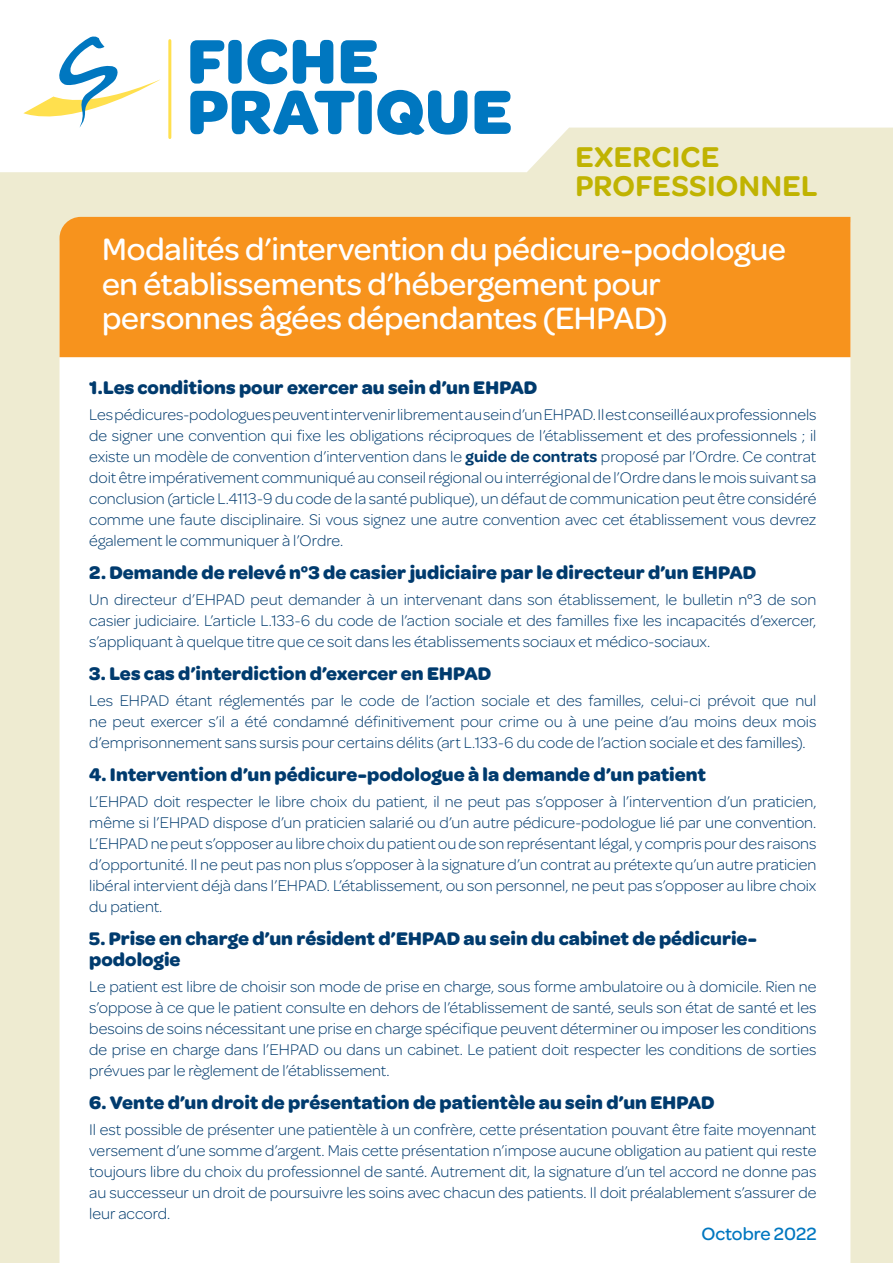
<style>
.page{position:relative;width:893px;height:1263px;background:#fff}
.page>*{position:absolute;margin:0;border:0;box-sizing:border-box;transform-origin:0 0}
.t1{font:700 66.6px/50.6px "Omnes";letter-spacing:.01em;color:#0077c0}
.t2{font:500 33px/34.5px "Omnes";letter-spacing:-.01em;color:#fff}
.t3{font:600 30.6px/29.1px "Omnes";letter-spacing:.015em;color:#c0b301}
.t4{font:700 19.5px/21px "Omnes";color:#003b6e}
.t5{font:500 18.9px "Omnes";color:#0077c0}
.t6{font:300 16.5px/21px "Omnes";color:#003b6e;text-align:justify}
.s1{font-weight:600}
</style>
<div class="page">
<div style="left:0;top:102px;width:893px;height:1161px;background:#eeebd1"></div>
<div style="left:60px;top:357px;width:790px;height:906px;background:#fff"></div>
<svg style="left:0;top:39px;width:893px;height:133px;fill:#fff"></svg>
<div style="left:60px;top:217px;width:790px;height:140px;background:#f7931d"></div>
<svg style="left:23px;top:36px;width:138px;height:93px"></svg>
<hr style="left:168px;top:41px;width:3px;height:97px;background:#ffe04e">
<h1 class="t1" style="left:187px;top:36px;width:327px">FICHE<br>PRATIQUE</h1>
<h3 class="t3" style="left:575px;top:142px;width:244px">EXERCICE<br>PROFESSIONNEL</h3>
<h2 class="t2" style="left:102px;top:232px;width:685px">Modalités d’intervention du pédicure-podologue en établissements d’hébergement pour personnes âgées dépendantes (EHPAD)</h2>
<p class="t4" style="left:89px;top:377px;width:450px">1.Les conditions pour exercer au sein d’un EHPAD</p>
<p class="t6" style="left:89px;top:404px;width:729px">Les pédicures-podologues peuvent intervenir librement au sein d’un EHPAD. Il est conseillé aux professionnels de signer une convention qui fixe les obligations réciproques de l’établissement et des professionnels ; il existe un modèle de convention d’intervention dans le <span class="s1">guide de contrats</span> proposé par l’Ordre. Ce contrat doit être impérativement communiqué au conseil régional ou interrégional de l’Ordre dans le mois suivant sa conclusion (article L.4113-9 du code de la santé publique), un défaut de communication peut être considéré comme une faute disciplinaire. Si vous signez une autre convention avec cet établissement vous devrez également le communiquer à l’Ordre.</p>
<p class="t4" style="left:89px;top:562px;width:668px">2. Demande de relevé n°3 de casier judiciaire par le directeur d’un EHPAD</p>
<p class="t6" style="left:89px;top:589px;width:729px">Un directeur d’EHPAD peut demander à un intervenant dans son établissement, le bulletin n°3 de son casier judiciaire. L’article L.133-6 du code de l’action sociale et des familles fixe les incapacités d’exercer, s’appliquant à quelque titre que ce soit dans les établissements sociaux et médico-sociaux.</p>
<p class="t4" style="left:89px;top:663px;width:403px">3. Les cas d’interdiction d’exercer en EHPAD</p>
<p class="t6" style="left:89px;top:690px;width:729px">Les EHPAD étant réglementés par le code de l’action sociale et des familles, celui-ci prévoit que nul ne peut exercer s’il a été condamné définitivement pour crime ou à une peine d’au moins deux mois d’emprisonnement sans sursis pour certains délits (art L.133-6 du code de l’action sociale et des familles).</p>
<p class="t4" style="left:89px;top:764px;width:618px">4. Intervention d’un pédicure-podologue à la demande d’un patient</p>
<p class="t6" style="left:89px;top:791px;width:729px">L’EHPAD doit respecter le libre choix du patient, il ne peut pas s’opposer à l’intervention d’un praticien, même si l’EHPAD dispose d’un praticien salarié ou d’un autre pédicure-podologue lié par une convention.<br>L’EHPAD ne peut s’opposer au libre choix du patient ou de son représentant légal, y compris pour des raisons d’opportunité. Il ne peut pas non plus s’opposer à la signature d’un contrat au prétexte qu’un autre praticien libéral intervient déjà dans l’EHPAD. L’établissement, ou son personnel, ne peut pas s’opposer au libre choix du patient.</p>
<p class="t4" style="left:89px;top:928px;width:669px">5. Prise en charge d’un résident d’EHPAD au sein du cabinet de pédicurie&shy;podologie</p>
<p class="t6" style="left:89px;top:976px;width:729px">Le patient est libre de choisir son mode de prise en charge, sous forme ambulatoire ou à domicile. Rien ne s’oppose à ce que le patient consulte en dehors de l’établissement de santé, seuls son état de santé et les besoins de soins nécessitant une prise en charge spécifique peuvent déterminer ou imposer les conditions de prise en charge dans l’EHPAD ou dans un cabinet. Le patient doit respecter les conditions de sorties prévues par le règlement de l’établissement.</p>
<p class="t4" style="left:89px;top:1092px;width:627px">6. Vente d’un droit de présentation de patientèle au sein d’un EHPAD</p>
<p class="t6" style="left:89px;top:1119px;width:729px">Il est possible de présenter une patientèle à un confrère, cette présentation pouvant être faite moyennant versement d’une somme d’argent. Mais cette présentation n’impose aucune obligation au patient qui reste toujours libre du choix du professionnel de santé. Autrement dit, la signature d’un tel accord ne donne pas au successeur un droit de poursuivre les soins avec chacun des patients. Il doit préalablement s’assurer de leur accord.</p>
<p class="t5" style="left:701px;top:1223px;width:117px">Octobre 2022</p>
</div>
